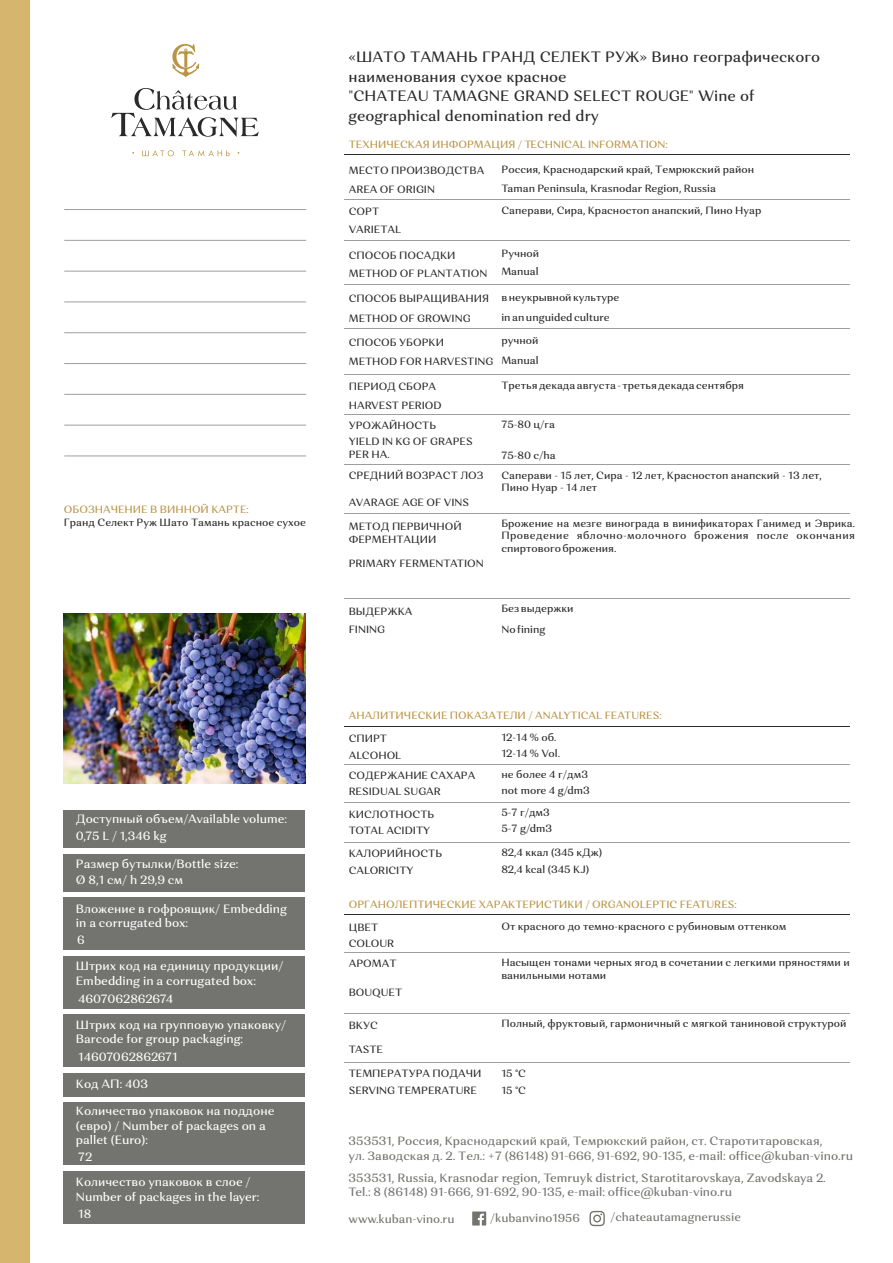
<style>
.page{position:relative;width:893px;height:1263px;background:#fff}
.page>*{position:absolute;margin:0;border:0;box-sizing:border-box;transform-origin:0 0}
.t1{font:500 15px/19.5px "Orchidea Pro";color:#2b2929}
.t2{font:500 12px/14.5px "Orchidea Pro";color:#fff}
.t3{font:500 12px/14.5px "Orchidea Pro";color:#737370}
.t4{font:500 11.7px "Orchidea Pro";color:#737370}
.t5{font:500 10.5px/12.8px "Orchidea Pro";color:#2b2929}
.t6{font:500 10.5px "Orchidea Pro";color:#ba9445}
</style>
<div class="page">
<div style="left:0;top:0;width:30px;height:1263px;background:#d6b56e"></div>
<hr style="left:344px;top:154px;width:506px;height:1px;background:#2b2929">
<hr style="left:344px;top:240px;width:506px;height:1px;background:#9e9e9e">
<hr style="left:344px;top:285px;width:506px;height:1px;background:#9e9e9e">
<hr style="left:344px;top:328px;width:506px;height:1px;background:#9e9e9e">
<hr style="left:344px;top:374px;width:506px;height:1px;background:#9e9e9e">
<hr style="left:344px;top:464px;width:506px;height:1px;background:#9e9e9e">
<hr style="left:344px;top:199px;width:506px;height:1px;background:#9e9e9e">
<hr style="left:344px;top:513px;width:506px;height:1px;background:#9e9e9e">
<svg style="left:111px;top:88px;width:148px;height:49px"></svg>
<svg style="left:142px;top:150px;width:32px;height:6px"></svg>
<svg style="left:182px;top:150px;width:48px;height:6px"></svg>
<svg style="left:172px;top:44px;width:27px;height:33px"></svg>
<hr style="left:344px;top:414px;width:506px;height:1px;background:#9e9e9e">
<hr style="left:344px;top:598px;width:506px;height:1px;background:#9e9e9e">
<hr style="left:344px;top:726px;width:506px;height:1px;background:#2b2929">
<hr style="left:344px;top:802px;width:506px;height:1px;background:#9e9e9e">
<hr style="left:344px;top:842px;width:506px;height:1px;background:#9e9e9e">
<hr style="left:344px;top:764px;width:506px;height:1px;background:#9e9e9e">
<hr style="left:344px;top:914px;width:506px;height:1px;background:#2b2929">
<hr style="left:344px;top:1013px;width:506px;height:1px;background:#9e9e9e">
<hr style="left:344px;top:1062px;width:506px;height:1px;background:#9e9e9e">
<hr style="left:344px;top:953px;width:506px;height:1px;background:#9e9e9e">
<div style="left:64px;top:810px;width:241px;height:37px;background:#737370"></div>
<div style="left:64px;top:854px;width:241px;height:37px;background:#737370"></div>
<div style="left:64px;top:898px;width:241px;height:52px;background:#737370"></div>
<div style="left:64px;top:956px;width:241px;height:52px;background:#737370"></div>
<div style="left:64px;top:1014px;width:241px;height:52px;background:#737370"></div>
<div style="left:64px;top:1073px;width:241px;height:23px;background:#737370"></div>
<div style="left:64px;top:1102px;width:241px;height:63px;background:#737370"></div>
<div style="left:64px;top:1171px;width:241px;height:53px;background:#737370"></div>
<svg style="left:472px;top:1211px;width:14px;height:14px"></svg>
<svg style="left:589px;top:1211px;width:16px;height:15px"></svg>
<hr style="left:64px;top:209px;width:242px;height:1px;background:#9e9e9e">
<hr style="left:64px;top:240px;width:242px;height:1px;background:#9e9e9e">
<hr style="left:64px;top:271px;width:242px;height:1px;background:#9e9e9e">
<hr style="left:64px;top:301px;width:242px;height:1px;background:#9e9e9e">
<hr style="left:64px;top:332px;width:242px;height:1px;background:#9e9e9e">
<hr style="left:64px;top:363px;width:242px;height:1px;background:#9e9e9e">
<hr style="left:64px;top:394px;width:242px;height:1px;background:#9e9e9e">
<hr style="left:64px;top:425px;width:242px;height:1px;background:#9e9e9e">
<hr style="left:64px;top:455px;width:242px;height:1px;background:#9e9e9e">
<img style="left:64px;top:613px;width:241px;height:170px">
<p class="t6" style="left:64px;top:505px;width:187px">ОБОЗНАЧЕНИЕ В ВИННОЙ КАРТЕ:</p>
<p class="t5" style="left:64px;top:517px;width:244px">Гранд Селект Руж Шато Тамань красное сухое</p>
<p class="t2" style="left:76px;top:812px;width:213px;line-height:16.8px">Доступный объем/Available volume:<br>0,75 L / 1,346 kg</p>
<p class="t2" style="left:76px;top:857px;width:164px;line-height:15.8px">Размер бутылки/Bottle size:<br>Ø 8,1 см/ h 29,9 см</p>
<p class="t2" style="left:76px;top:902px;width:213px">Вложение в гофроящик/ Embedding in a corrugated box:</p>
<p class="t2" style="left:76px;top:928px;width:209px;line-height:26.4px">6<br>Штрих код на единицу продукции/</p>
<p class="t2" style="left:76px;top:973px;width:182px;line-height:17.9px">Embedding in a corrugated box:<br>4607062862674</p>
<p class="t2" style="left:76px;top:1018px;width:212px">Штрих код на групповую упаковку/<br>Barcode for group packaging:</p>
<p class="t2" style="left:78px;top:1051px;width:101px">14607062862671</p>
<p class="t2" style="left:76px;top:1077px;width:74px">Код АП: 403</p>
<p class="t2" style="left:76px;top:1104px;width:200px">Количество упаковок на поддоне (евро) / Number of packages on a pallet (Euro):</p>
<p class="t2" style="left:76px;top:1146px;width:176px;line-height:24.9px">72<br>Количество упаковок в слое /</p>
<p class="t2" style="left:76px;top:1189px;width:185px;line-height:17.1px">Number of packages in the layer:<br>18</p>
<h1 class="t1" style="left:349px;top:49px;width:473px">«ШАТО ТАМАНЬ ГРАНД СЕЛЕКТ РУЖ» Вино географического наименования сухое красное<br>"CHATEAU TAMAGNE GRAND SELECT ROUGE" Wine of geographical denomination red dry</h1>
<p class="t6" style="left:349px;top:139px;width:320px">ТЕХНИЧЕСКАЯ ИНФОРМАЦИЯ / TECHNICAL INFORMATION:</p>
<p class="t5" style="left:349px;top:162px;width:137px;line-height:19.2px">МЕСТО ПРОИЗВОДСТВА<br>AREA OF ORIGIN</p>
<p class="t5" style="left:501px;top:164px;width:254px">Россия, Краснодарский край, Темрюкский район</p>
<p class="t5" style="left:501px;top:183px;width:216px">Taman Peninsula, Krasnodar Region, Russia</p>
<p class="t5" style="left:349px;top:204px;width:54px;line-height:17.4px">СОРТ<br>VARIETAL</p>
<p class="t5" style="left:501px;top:205px;width:261px">Саперави, Сира, Красностоп анапский, Пино Нуар</p>
<p class="t5" style="left:349px;top:248px;width:140px;line-height:17.7px">СПОСОБ ПОСАДКИ<br>METHOD OF PLANTATION</p>
<p class="t5" style="left:349px;top:289px;width:142px;line-height:20.1px">СПОСОБ ВЫРАЩИВАНИЯ<br>METHOD OF GROWING</p>
<p class="t5" style="left:349px;top:333px;width:146px;line-height:19.6px">СПОСОБ УБОРКИ<br>METHOD FOR HARVESTING</p>
<p class="t5" style="left:349px;top:377px;width:95px;line-height:19.5px">ПЕРИОД СБОРА<br>HARVEST PERIOD<br>УРОЖАЙНОСТЬ</p>
<p class="t5" style="left:349px;top:435px;width:125px;line-height:13.5px">YIELD IN KG OF GRAPES<br>PER HA.</p>
<p class="t5" style="left:349px;top:470px;width:136px">СРЕДНИЙ ВОЗРАСТ ЛОЗ</p>
<p class="t5" style="left:349px;top:497px;width:122px">AVARAGE AGE OF VINS</p>
<p class="t5" style="left:349px;top:520px;width:115px;line-height:13.5px">МЕТОД ПЕРВИЧНОЙ<br>ФЕРМЕНТАЦИИ</p>
<p class="t5" style="left:349px;top:558px;width:137px">PRIMARY FERMENTATION</p>
<p class="t5" style="left:501px;top:248px;width:39px">Ручной</p>
<p class="t5" style="left:501px;top:292px;width:119px">в неукрывной культуре</p>
<p class="t5" style="left:501px;top:335px;width:39px">ручной</p>
<p class="t5" style="left:501px;top:266px;width:39px">Manual</p>
<p class="t5" style="left:501px;top:312px;width:110px">in an unguided culture</p>
<p class="t5" style="left:501px;top:355px;width:39px">Manual</p>
<p class="t5" style="left:501px;top:379px;width:244px">Третья декада августа - третья декада сентября</p>
<p class="t5" style="left:501px;top:419px;width:55px">75-80 ц/га</p>
<p class="t5" style="left:501px;top:449px;width:56px">75-80 c/ha</p>
<p class="t5" style="left:501px;top:469px;width:322px">Саперави - 15 лет, Сира - 12 лет, Красностоп анапский - 13 лет,<br>Пино Нуар - 14 лет</p>
<p class="t5" style="left:501px;top:518px;width:355px;text-align:justify">Брожение на мезге винограда в винификаторах Ганимед и Эврика.<br>Проведение яблочно-молочного брожения после окончания спиртового брожения.</p>
<p class="t5" style="left:349px;top:603px;width:65px;line-height:18px">ВЫДЕРЖКА<br>FINING</p>
<p class="t5" style="left:501px;top:603px;width:74px">Без выдержки</p>
<p class="t5" style="left:501px;top:624px;width:46px">No fining</p>
<p class="t6" style="left:349px;top:711px;width:314px">АНАЛИТИЧЕСКИЕ ПОКАЗАТЕЛИ / ANALYTICAL FEATURES:</p>
<p class="t5" style="left:349px;top:731px;width:54px;line-height:16.2px">СПИРТ<br>ALCOHOL</p>
<p class="t5" style="left:501px;top:732px;width:57px">12-14 % об.</p>
<p class="t5" style="left:501px;top:748px;width:60px">12-14 % Vol.</p>
<p class="t5" style="left:501px;top:785px;width:90px">not more 4 g/dm3</p>
<p class="t5" style="left:501px;top:823px;width:52px">5-7 g/dm3</p>
<p class="t5" style="left:501px;top:864px;width:89px">82,4 kcal (345 KJ)</p>
<p class="t6" style="left:349px;top:900px;width:390px">ОРГАНОЛЕПТИЧЕСКИЕ ХАРАКТЕРИСТИКИ / ORGANOLEPTIC FEATURES:</p>
<p class="t5" style="left:349px;top:920px;width:47px;line-height:16.2px">ЦВЕТ<br>COLOUR</p>
<p class="t5" style="left:349px;top:768px;width:128px;line-height:15.8px">СОДЕРЖАНИЕ САХАРА<br>RESIDUAL SUGAR</p>
<p class="t5" style="left:501px;top:769px;width:88px">не более 4 г/дм3</p>
<p class="t5" style="left:501px;top:807px;width:50px">5-7 г/дм3</p>
<p class="t5" style="left:501px;top:847px;width:102px">82,4 ккал (345 кДж)</p>
<p class="t5" style="left:349px;top:808px;width:87px;line-height:15.6px">КИСЛОТНОСТЬ<br>TOTAL ACIDITY</p>
<p class="t5" style="left:349px;top:846px;width:95px;line-height:16.6px">КАЛОРИЙНОСТЬ<br>CALORICITY</p>
<p class="t5" style="left:501px;top:921px;width:286px">От красного до темно-красного с рубиновым оттенком</p>
<p class="t5" style="left:349px;top:958px;width:49px">АРОМАТ</p>
<p class="t5" style="left:349px;top:986px;width:55px">BOUQUET</p>
<p class="t5" style="left:349px;top:1020px;width:31px">ВКУС</p>
<p class="t5" style="left:349px;top:1044px;width:36px">TASTE</p>
<p class="t5" style="left:349px;top:1066px;width:134px;line-height:16.6px">ТЕМПЕРАТУРА ПОДАЧИ<br>SERVING TEMPERATURE</p>
<p class="t5" style="left:501px;top:957px;width:350px">Насыщен тонами черных ягод в сочетании с легкими пряностями и ванильными нотами</p>
<p class="t5" style="left:501px;top:1018px;width:347px">Полный, фруктовый, гармоничный с мягкой таниновой структурой</p>
<p class="t5" style="left:501px;top:1065px;width:26px;line-height:17.2px">15 °C<br>15 °C</p>
<p class="t3" style="left:349px;top:1135px;width:506px">353531, Россия, Краснодарский край, Темрюкский район, ст. Старотитаровская,<br>ул. Заводская д. 2. Тел.: +7 (86148) 91-666, 91-692, 90-135, e-mail: office@kuban-vino.ru</p>
<p class="t3" style="left:349px;top:1171px;width:479px">353531, Russia, Krasnodar region, Temruyk district, Starotitarovskaya, Zavodskaya 2.<br>Tel.: 8 (86148) 91-666, 91-692, 90-135, e-mail: office@kuban-vino.ru</p>
<p class="t4" style="left:349px;top:1214px;width:107px">www.kuban-vino.ru</p>
<p class="t4" style="left:490px;top:1213px;width:91px">/kubanvino1956</p>
<p class="t4" style="left:611px;top:1212px;width:132px">/chateautamagnerussie</p>
</div>
